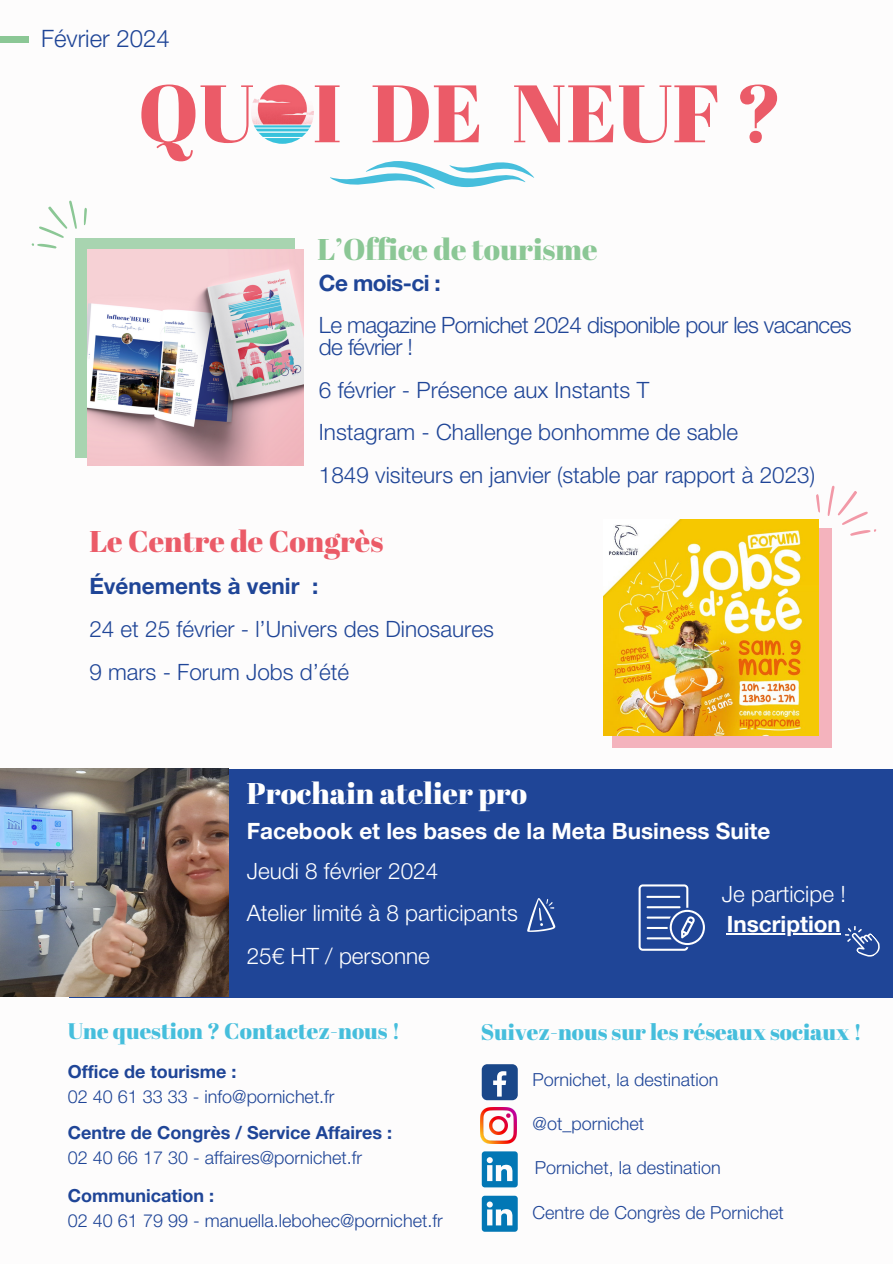
<style>
.page{position:relative;width:893px;height:1264px;background:#fff}
.page>*{position:absolute;margin:0;border:0;box-sizing:border-box;transform-origin:0 0}
.t1{font:81.15px "Abril Fatface";color:#eb5b68}
.t2{font:30px "Abril Fatface";color:#8bc795}
.t3{font:30px "Abril Fatface";color:#fff}
.t4{font:30px "Abril Fatface";color:#eb5b68}
.t5{font:300 24px "Helvetica Neue LT Std";color:#1f4597}
.t6{font:300 22.5px "Helvetica Neue LT Std";color:#1f4597}
.t7{font:300 22.5px "Helvetica Neue LT Std";color:#fff}
.t8{font:22.5px "Abril Fatface";color:#46bedc}
.t9{font:300 22.5px/21.3px "Helvetica Neue LT Std";letter-spacing:-.025em;color:#1f4597}
.t10{font:700 22.5px "Helvetica Neue LT Std";color:#fff}
.t11{font:700 22.5px "Helvetica Neue LT Std";color:#1f4597}
.t12{font:300 18px "Helvetica Neue LT Std";color:#1f4597}
.t13{font:700 18px "Helvetica Neue LT Std";color:#1f4597}
</style>
<div class="page">
<div style="left:69px;top:768px;width:823px;height:229px;background:#1f4597"></div>
<div style="left:0;top:36px;width:29px;height:7px;background:#8bc795"></div>
<div style="left:75px;top:238px;width:219px;height:219px;background:#a8d4b0"></div>
<img style="left:87px;top:249px;width:216px;height:216px">
<svg style="left:612px;top:543px;width:219px;height:204px;background:#f3b4af"></svg>
<img style="left:603px;top:520px;width:215px;height:215px">
<svg style="left:808px;top:485px;width:68px;height:58px"></svg>
<svg style="left:527px;top:898px;width:28px;height:33px"></svg>
<img style="left:251px;top:81px;width:63px;height:63px;border-radius:50%">
<svg style="left:31px;top:200px;width:63px;height:56px"></svg>
<svg style="left:330px;top:161px;width:204px;height:28px"></svg>
<img style="left:0;top:768px;width:228px;height:228px">
<div style="left:481px;top:1064px;width:36px;height:36px;background:#1a4789;border-radius:5px"></div>
<svg style="left:493px;top:1071px;width:13px;height:25px"></svg>
<img style="left:480px;top:1107px;width:36px;height:35px">
<svg style="left:481px;top:1151px;width:36px;height:36px"></svg>
<svg style="left:481px;top:1195px;width:36px;height:36px"></svg>
<svg style="left:638px;top:884px;width:67px;height:66px"></svg>
<hr style="left:726px;top:933px;width:114px;height:1px;background:#fff">
<svg style="left:845px;top:926px;width:35px;height:31px"></svg>
<p class="t5" style="left:41px;top:30px;width:130px">Février 2024</p>
<h2 class="t1" style="left:138px;top:56px;width:646px">QU I DE NEUF ?</h2>
<h3 class="t2" style="left:317px;top:228px;width:282px">L’Office de tourisme</h3>
<h4 class="t11" style="left:319px;top:274px;width:123px">Ce mois-ci :</h4>
<h4 class="t9" style="left:319px;top:318px;width:534px">Le magazine Pornichet 2024 disponible pour les vacances de février !</h4>
<h4 class="t6" style="left:319px;top:381px;width:332px">6 février - Présence aux Instants T</h4>
<p class="t6" style="left:319px;top:424px;width:420px">Instagram - Challenge bonhomme de sable</p>
<h2 class="t6" style="left:319px;top:467px;width:498px">1849 visiteurs en janvier (stable par rapport à 2023)</h2>
<h4 class="t4" style="left:89px;top:520px;width:295px">Le Centre de Congrès</h4>
<h4 class="t11" style="left:89px;top:578px;width:230px">Événements à venir :</h4>
<h4 class="t6" style="left:89px;top:621px;width:406px">24 et 25 février - l’Univers des Dinosaures</h4>
<p class="t6" style="left:89px;top:664px;width:261px">9 mars - Forum Jobs d’été</p>
<h3 class="t3" style="left:247px;top:772px;width:282px">Prochain atelier pro</h3>
<h4 class="t10" style="left:247px;top:823px;width:525px">Facebook et les bases de la Meta Business Suite</h4>
<h1 class="t7" style="left:247px;top:862px;width:193px">Jeudi 8 février 2024</h1>
<p class="t7" style="left:247px;top:905px;width:272px">Atelier limité à 8 participants</p>
<p class="t7" style="left:247px;top:948px;width:184px">25€ HT / personne</p>
<p class="t7" style="left:721px;top:886px;width:125px">Je participe !</p>
<p class="t10" style="left:726px;top:915px;width:116px">Inscription</p>
<h4 class="t8" style="left:68px;top:1014px;width:334px">Une question ? Contactez-nous !</h4>
<h4 class="t8" style="left:480px;top:1015px;width:383px">Suivez-nous sur les réseaux sociaux !</h4>
<h4 class="t12" style="left:532px;top:1072px;width:187px">Pornichet, la destination</h4>
<p class="t12" style="left:532px;top:1117px;width:113px">@ot_pornichet</p>
<p class="t12" style="left:535px;top:1161px;width:187px">Pornichet, la destination</p>
<h4 class="t12" style="left:532px;top:1206px;width:253px">Centre de Congrès de Pornichet</h4>
<h2 class="t13" style="left:68px;top:1065px;width:170px">Office de tourisme :</h2>
<h3 class="t12" style="left:68px;top:1090px;width:268px">02 40 61 33 33 - info@pornichet.fr</h3>
<h3 class="t13" style="left:68px;top:1126px;width:326px">Centre de Congrès / Service Affaires :</h3>
<p class="t12" style="left:68px;top:1150px;width:296px">02 40 66 17 30 - affaires@pornichet.fr</p>
<h4 class="t13" style="left:68px;top:1188px;width:148px">Communication :</h4>
<h4 class="t12" style="left:68px;top:1213px;width:376px">02 40 61 79 99 - manuella.lebohec@pornichet.fr</h4>
</div>
